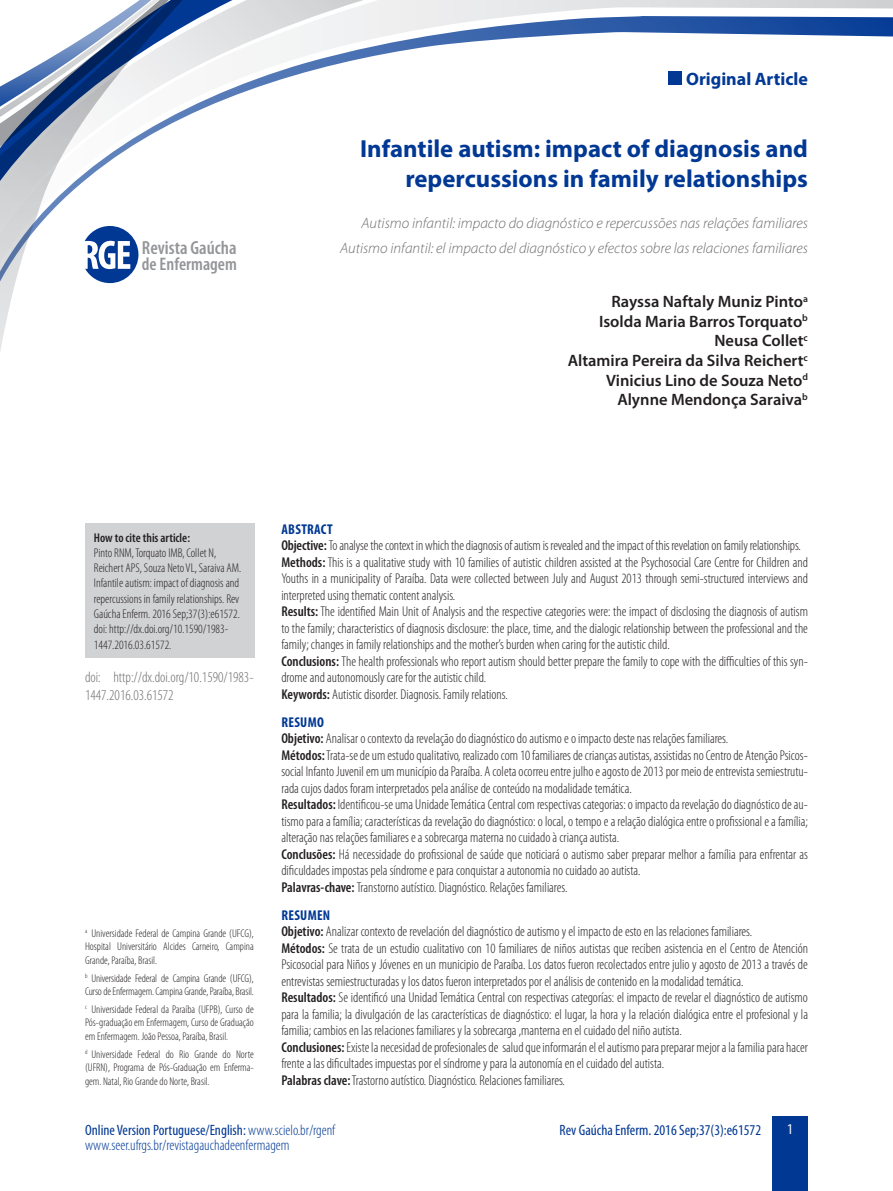
<style>
.page{position:relative;width:893px;height:1191px;background:#fff}
.page>*{position:absolute;margin:0;border:0;box-sizing:border-box;transform-origin:0 0}
.título1{font:700 24.75px/29.7px "Myriad Pro";color:#003894;text-align:right}
.t1{font:600 condensed 19.05px "Myriad Pro";color:#939598}
.t2{font:600 condensed 18.15px "Myriad Pro";color:#939598}
.t3{font:700 18px "Myriad Pro";color:#003894}
.autores{font:600 16.5px "Myriad Pro";color:#231f20}
.título2{font:italic 300 15px "Myriad Pro";color:#6c6d70}
.t4{font:condensed 15px "Myriad Pro";color:#003894}
.DOI{font:300 condensed 15px/18px "Myriad Pro";color:#6c6d70}
.t5{font:300 condensed 15px "Myriad Pro";color:#003894}
.t6{font:condensed 15px "Myriad Pro";color:#fff}
.resumo_texto{font:300 condensed 14.25px/16.5px "Myriad Pro";color:#231f20;text-align:justify}
.resumo_título{font:700 condensed 14.25px "Myriad Pro";letter-spacing:.02em;color:#003894}
.como_citar_texto{font:300 condensed 12.75px/15.3px "Myriad Pro";color:#231f20}
.como_citar_título{font:600 condensed 12.75px "Myriad Pro";color:#231f20}
.rodapé{font:300 condensed 11.25px/13.5px "Myriad Pro";color:#231f20;text-align:justify}
.s1{font-weight:600}
.s2{font-weight:300}
</style>
<div class="page">
<div style="left:772px;top:1116px;width:36px;height:75px;background:#003894"></div>
<svg style="left:202px;top:0;width:691px;height:109px"></svg>
<svg style="left:0;top:0;width:202px;height:352px"></svg>
<svg style="left:85px;top:226px;width:53px;height:57px"></svg>
<div style="left:668px;top:72px;width:14px;height:13px;background:#003894"></div>
<div style="left:85px;top:523px;width:169px;height:135px;background:#d1d2d4"></div>
<h2 class="t1" style="left:142px;top:237px;width:96px">Revista Gaúcha</h2>
<p class="t2" style="left:142px;top:254px;width:96px">de Enfermagem</p>
<p class="t3" style="left:686px;top:67px;width:123px">Original Article</p>
<p class="título1" style="left:360px;top:133px;width:449px">Infantile autism: impact of diagnosis and repercussions in family relationships</p>
<p class="título2" style="left:362px;top:215px;width:448px">Autismo infantil: impacto do diagnóstico e repercussões nas relações familiares</p>
<p class="título2" style="left:340px;top:240px;width:469px">Autismo infantil: el impacto del diagnóstico y efectos sobre las relaciones familiares</p>
<p class="autores" style="left:611px;top:293px;width:198px">Rayssa Naftaly Muniz Pinto<sup>a</sup></p>
<p class="autores" style="left:599px;top:312px;width:210px">Isolda Maria Barros Torquato<sup>b</sup></p>
<p class="autores" style="left:714px;top:332px;width:95px">Neusa Collet<sup>c</sup></p>
<p class="autores" style="left:568px;top:351px;width:242px">Altamira Pereira da Silva Reichert<sup>c</sup></p>
<p class="autores" style="left:606px;top:371px;width:203px">Vinicius Lino de Souza Neto<sup>d</sup></p>
<p class="autores" style="left:617px;top:390px;width:192px">Alynne Mendonça Saraiva<sup>b</sup></p>
<p class="como_citar_título" style="left:94px;top:530px;width:98px">How to cite this article:</p>
<p class="como_citar_texto" style="left:94px;top:545px;width:149px">Pinto RNM, Torquato IMB, Collet N, Reichert APS, Souza Neto VL, Saraiva AM.<br>Infantile autism: impact of diagnosis and repercussions in family relationships. Rev Gaúcha Enferm. 2016 Sep;37(3):e61572. doi: http://dx.doi.org/10.1590/1983- 1447.2016.03.61572.</p>
<p class="DOI" style="left:85px;top:668px;width:170px">doi: http://dx.doi.org/10.1590/1983-<br>1447.2016.03.61572</p>
<p class="rodapé" style="left:85px;top:926px;width:170px"><sup>a</sup> Universidade Federal de Campina Grande (UFCG), Hospital Universitário Alcides Carneiro, Campina Grande, Paraíba, Brasil.</p>
<p class="rodapé" style="left:85px;top:971px;width:170px"><sup>b</sup> Universidade Federal de Campina Grande (UFCG),<br>Curso de Enfermagem. Campina Grande, Paraíba, Brasil.</p>
<p class="rodapé" style="left:85px;top:1002px;width:170px"><sup>c</sup> Universidade Federal da Paraíba (UFPB), Curso de Pós-graduação em Enfermagem, Curso de Graduação em Enfermagem. João Pessoa, Paraíba, Brasil.</p>
<p class="rodapé" style="left:85px;top:1047px;width:170px"><sup>d</sup> Universidade Federal do Rio Grande do Norte (UFRN), Programa de Pós-Graduação em Enferma&shy;gem. Natal, Rio Grande do Norte, Brasil.</p>
<p class="resumo_título" style="left:281px;top:521px;width:53px">ABSTRACT</p>
<p class="resumo_texto" style="left:281px;top:538px;width:521px"><span class="s1">Objective:</span> To analyse the context in which the diagnosis of autism is revealed and the impact of this revelation on family relationships.</p>
<p class="resumo_texto" style="left:281px;top:554px;width:528px"><span class="s1">Methods:</span> This is a qualitative study with 10 families of autistic children assisted at the Psychosocial Care Centre for Children and Youths in a municipality of Paraíba. Data were collected between July and August 2013 through semi-structured interviews and interpreted using thematic content analysis.</p>
<p class="resumo_texto" style="left:281px;top:604px;width:528px"><span class="s1">Results:</span> The identified Main Unit of Analysis and the respective categories were: the impact of disclosing the diagnosis of autism to the family; characteristics of diagnosis disclosure: the place, time, and the dialogic relationship between the professional and the family; changes in family relationships and the mother’s burden when caring for the autistic child.</p>
<p class="resumo_texto" style="left:281px;top:653px;width:528px"><span class="s1">Conclusions:</span> The health professionals who report autism should better prepare the family to cope with the difficulties of this syn&shy;drome and autonomously care for the autistic child.</p>
<p class="resumo_texto" style="left:281px;top:686px;width:228px"><span class="s1">Keywords:</span> Autistic disorder. Diagnosis. Family relations.</p>
<p class="resumo_título" style="left:281px;top:714px;width:44px">RESUMO</p>
<p class="resumo_texto" style="left:281px;top:730px;width:448px"><span class="s1">Objetivo:</span> Analisar o contexto da revelação do diagnóstico do autismo e o impacto deste nas relações familiares.</p>
<p class="resumo_texto" style="left:281px;top:747px;width:528px"><span class="s1">Métodos:</span> Trata-se de um estudo qualitativo, realizado com 10 familiares de crianças autistas, assistidas no Centro de Atenção Psicos&shy;social Infanto Juvenil em um município da Paraíba. A coleta ocorreu entre julho e agosto de 2013 por meio de entrevista semiestrutu&shy;rada cujos dados foram interpretados pela análise de conteúdo na modalidade temática.</p>
<p class="resumo_texto" style="left:281px;top:796px;width:528px"><span class="s1">Resultados:</span> Identificou-se uma Unidade Temática Central com respectivas categorias: o impacto da revelação do diagnóstico de au&shy;tismo para a família; características da revelação do diagnóstico: o local, o tempo e a relação dialógica entre o profissional e a família; alteração nas relações familiares e a sobrecarga materna no cuidado à criança autista.</p>
<p class="resumo_texto" style="left:281px;top:846px;width:528px"><span class="s1">Conclusões:</span> Há necessidade do profissional de saúde que noticiará o autismo saber preparar melhor a família para enfrentar as dificuldades impostas pela síndrome e para conquistar a autonomia no cuidado ao autista.</p>
<p class="resumo_texto" style="left:281px;top:879px;width:288px"><span class="s1">Palavras-chave:</span> Transtorno autístico. Diagnóstico. Relações familiares.</p>
<p class="resumo_título" style="left:281px;top:907px;width:50px">RESUMEN</p>
<p class="resumo_texto" style="left:281px;top:923px;width:472px"><span class="s1">Objetivo:</span> Analizar contexto de revelación del diagnóstico de autismo y el impacto de esto en las relaciones familiares.</p>
<p class="resumo_texto" style="left:281px;top:940px;width:528px"><span class="s1">Métodos:</span> Se trata de un estudio cualitativo con 10 familiares de niños autistas que reciben asistencia en el Centro de Atención Psicosocial para Niños y Jóvenes en un municipio de Paraíba. Los datos fueron recolectados entre julio y agosto de 2013 a través de entrevistas semiestructuradas y los datos fueron interpretados por el análisis de contenido en la modalidad temática.</p>
<p class="resumo_texto" style="left:281px;top:989px;width:528px"><span class="s1">Resultados:</span> Se identificó una Unidad Temática Central con respectivas categorías: el impacto de revelar el diagnóstico de autismo para la familia; la divulgación de las características de diagnóstico: el lugar, la hora y la relación dialógica entre el profesional y la familia; cambios en las relaciones familiares y la sobrecarga ,manterna en el cuidado del niño autista.</p>
<p class="resumo_texto" style="left:281px;top:1039px;width:528px"><span class="s1">Conclusiones:</span> Existe la necesidad de profesionales de salud que informarán el el autismo para preparar mejor a la familia para hacer frente a las dificultades impuestas por el síndrome y para la autonomía en el cuidado del autista.</p>
<p class="resumo_texto" style="left:281px;top:1072px;width:285px"><span class="s1">Palabras clave:</span> Trastorno autístico. Diagnóstico. Relaciones familiares.</p>
<p class="t4" style="left:85px;top:1122px;width:252px">Online Version Portuguese/English: <span class="s2">www.scielo.br/rgenf</span></p>
<p class="t4" style="left:560px;top:1122px;width:203px">Rev Gaúcha Enferm. 2016 Sep;37(3):e61572</p>
<p class="t6" style="left:787px;top:1121px;width:7px">1</p>
<p class="t5" style="left:85px;top:1137px;width:206px">www.seer.ufrgs.br/revistagauchadeenfermagem</p>
</div>
